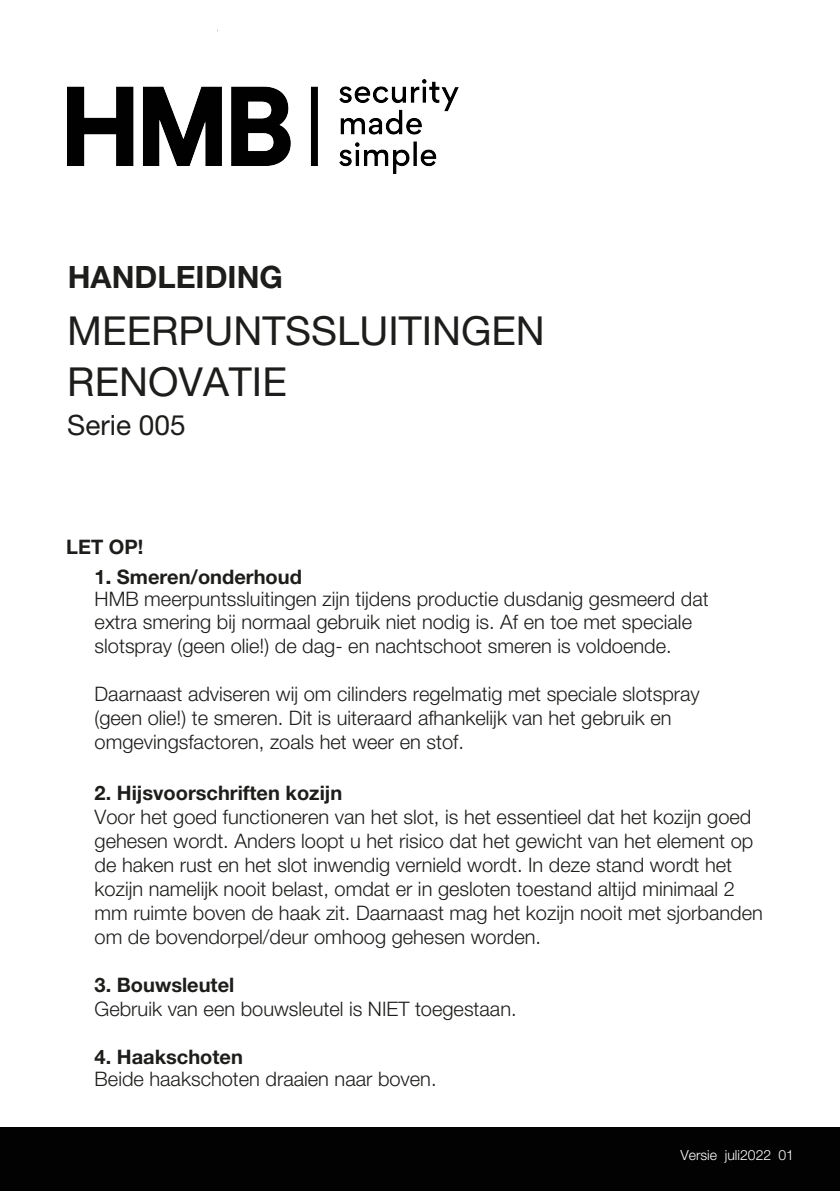
<style>
.page{position:relative;width:840px;height:1191px;background:#fff}
.page>*{position:absolute;margin:0;border:0;box-sizing:border-box;transform-origin:0 0}
.K2_ondertitel{font:40px/50.8px "Helvetica Neue LT Std";color:#1d1d1b}
.K2_ondertitel-2{font:700 30.8px "Helvetica Neue LT Std";color:#1d1d1b}
.K2_ondertitel-3{font:28px "Helvetica Neue LT Std";color:#1d1d1b}
.t1{font:300 20px/24px "Helvetica Neue LT Std";color:#1d1d1b}
.t2{font:700 20px "Helvetica Neue LT Std";color:#1d1d1b}
.t3{font:300 14px "Helvetica Neue LT Std";color:#fff}
</style>
<div class="page">
<div style="left:0;top:1127px;width:839px;height:64px;background:#020203"></div>
<img style="left:68px;top:80px;width:390px;height:93px">
<p class="K2_ondertitel-2" style="left:68px;top:258px;width:216px">HANDLEIDING</p>
<p class="K2_ondertitel" style="left:67px;top:304px;width:478px">MEERPUNTSSLUITINGEN<br>RENOVATIE</p>
<p class="K2_ondertitel-3" style="left:67px;top:408px;width:120px">Serie 005</p>
<p class="t2" style="left:66px;top:534px;width:79px">LET OP!</p>
<p class="t2" style="left:95px;top:564px;width:209px">1. Smeren/onderhoud</p>
<p class="t1" style="left:95px;top:586px;width:615px">HMB meerpuntssluitingen zijn tijdens productie dusdanig gesmeerd dat extra smering bij normaal gebruik niet nodig is. Af en toe met speciale slotspray (geen olie!) de dag- en nachtschoot smeren is voldoende.</p>
<p class="t1" style="left:95px;top:681px;width:606px">Daarnaast adviseren wij om cilinders regelmatig met speciale slotspray (geen olie!) te smeren. Dit is uiteraard afhankelijk van het gebruik en omgevingsfactoren, zoals het weer en stof.</p>
<p class="t2" style="left:94px;top:780px;width:249px">2. Hijsvoorschriften kozijn</p>
<p class="t1" style="left:95px;top:804px;width:669px">Voor het goed functioneren van het slot, is het essentieel dat het kozijn goed gehesen wordt. Anders loopt u het risico dat het gewicht van het element op de haken rust en het slot inwendig vernield wordt. In deze stand wordt het kozijn namelijk nooit belast, omdat er in gesloten toestand altijd minimaal 2 mm ruimte boven de haak zit. Daarnaast mag het kozijn nooit met sjorbanden om de bovendorpel/deur omhoog gehesen worden.</p>
<p class="t2" style="left:94px;top:972px;width:141px">3. Bouwsleutel</p>
<p class="t1" style="left:95px;top:996px;width:423px">Gebruik van een bouwsleutel is NIET toegestaan.</p>
<p class="t2" style="left:94px;top:1044px;width:150px">4. Haakschoten</p>
<p class="t1" style="left:95px;top:1067px;width:343px">Beide haakschoten draaien naar boven.</p>
<p class="t3" style="left:680px;top:1146px;width:115px">Versie: juli2022_01</p>
</div>
